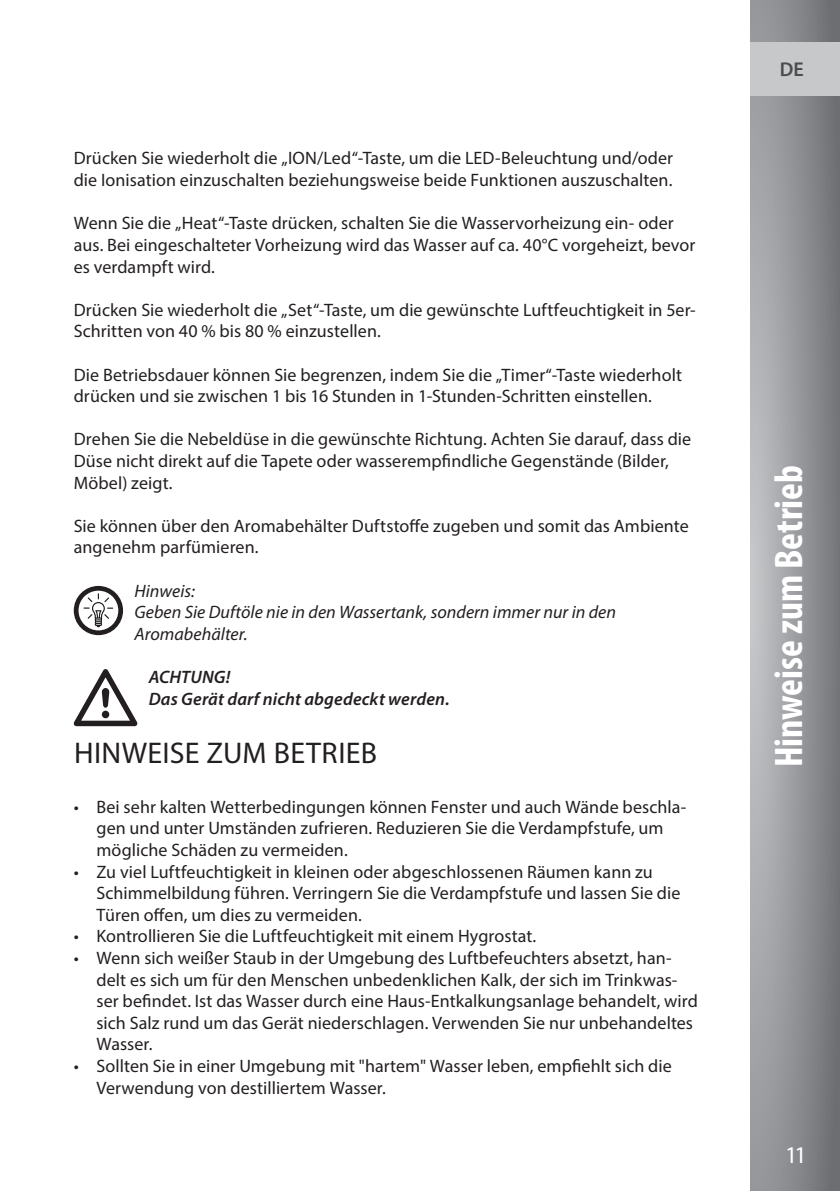
<style>
.page{position:relative;width:840px;height:1191px;background:#fff}
.page>*{position:absolute;margin:0;border:0;box-sizing:border-box;transform-origin:0 0}
.t1{font:700 condensed 40px "Myriad Pro";color:#fff}
.t2{font:30px "Myriad Pro";letter-spacing:.01em;color:#231f20}
.t3{font:24px "Myriad Pro";color:#fff}
.t4{font:600 20px "Myriad Pro";color:#4b4c4d}
.t5{font:18px/21.6px "Myriad Pro";letter-spacing:.005em;color:#231f20}
.t6{font:italic 18px/21.6px "Myriad Pro";letter-spacing:.005em;color:#231f20}
.t7{font:italic 600 18px/21.6px "Myriad Pro";letter-spacing:.01em;color:#231f20}
</style>
<div class="page">
<svg style="left:750px;top:0;width:89px;height:1191px;background:#949598"></svg>
<div style="left:750px;top:42px;width:89px;height:54px;background:#c7c8ca"></div>
<svg style="left:74px;top:586px;width:49px;height:49px"></svg>
<svg style="left:74px;top:669px;width:63px;height:57px"></svg>
<p class="t5" style="left:74px;top:147px;width:600px">Drücken Sie wiederholt die „ION/Led“-Taste, um die LED-Beleuchtung und/oder die Ionisation einzuschalten beziehungsweise beide Funktionen auszuschalten.</p>
<p class="t5" style="left:74px;top:212px;width:622px">Wenn Sie die „Heat“-Taste drücken, schalten Sie die Wasservorheizung ein- oder aus. Bei eingeschalteter Vorheizung wird das Wasser auf ca. 40°C vorgeheizt, bevor es verdampft wird.</p>
<p class="t5" style="left:74px;top:298px;width:623px">Drücken Sie wiederholt die „Set“-Taste, um die gewünschte Luftfeuchtigkeit in 5er-<br>Schritten von 40 % bis 80 % einzustellen.</p>
<p class="t5" style="left:74px;top:363px;width:609px">Die Betriebsdauer können Sie begrenzen, indem Sie die „Timer“-Taste wiederholt drücken und sie zwischen 1 bis 16 Stunden in 1-Stunden-Schritten einstellen.</p>
<p class="t5" style="left:74px;top:428px;width:618px">Drehen Sie die Nebeldüse in die gewünschte Richtung. Achten Sie darauf, dass die<br>Düse nicht direkt auf die Tapete oder wasserempfindliche Gegenstände (Bilder,<br>Möbel) zeigt.</p>
<p class="t5" style="left:74px;top:514px;width:616px">Sie können über den Aromabehälter Duftstoffe zugeben und somit das Ambiente angenehm parfümieren.</p>
<p class="t6" style="left:134px;top:579px;width:483px">Hinweis:<br>Geben Sie Duftöle nie in den Wassertank, sondern immer nur in den<br>Aromabehälter.</p>
<p class="t7" style="left:149px;top:666px;width:302px">ACHTUNG!<br>Das Gerät darf nicht abgedeckt werden.</p>
<h2 class="t2" style="left:74px;top:735px;width:304px">HINWEISE ZUM BETRIEB</h2>
<p class="t5" style="left:96px;top:795px;width:591px;text-indent:-23px">• Bei sehr kalten Wetterbedingungen können Fenster und auch Wände beschla&shy;gen und unter Umständen zufrieren. Reduzieren Sie die Verdampfstufe, um mögliche Schäden zu vermeiden.</p>
<p class="t5" style="left:96px;top:860px;width:585px;text-indent:-23px">• Zu viel Luftfeuchtigkeit in kleinen oder abgeschlossenen Räumen kann zu<br>Schimmelbildung führen. Verringern Sie die Verdampfstufe und lassen Sie die<br>Türen offen, um dies zu vermeiden.</p>
<p class="t5" style="left:74px;top:925px;width:464px">• Kontrollieren Sie die Luftfeuchtigkeit mit einem Hygrostat.</p>
<p class="t5" style="left:96px;top:946px;width:602px;text-indent:-23px">• Wenn sich weißer Staub in der Umgebung des Luftbefeuchters absetzt, han&shy;delt es sich um für den Menschen unbedenklichen Kalk, der sich im Trinkwas&shy;ser befindet. Ist das Wasser durch eine Haus-Entkalkungsanlage behandelt, wird sich Salz rund um das Gerät niederschlagen. Verwenden Sie nur unbehandeltes Wasser.</p>
<p class="t5" style="left:96px;top:1054px;width:576px;text-indent:-23px">• Sollten Sie in einer Umgebung mit "hartem" Wasser leben, empfiehlt sich die<br>Verwendung von destilliertem Wasser.</p>
<p class="t4" style="left:779px;top:57px;width:26px">DE</p>
<h1 class="t1" style="left:763px;top:767px;width:303px;rotate:-90deg">Hinweise zum Betrieb</h1>
<h3 class="t3" style="left:784px;top:1140px;width:23px">11</h3>
</div>
